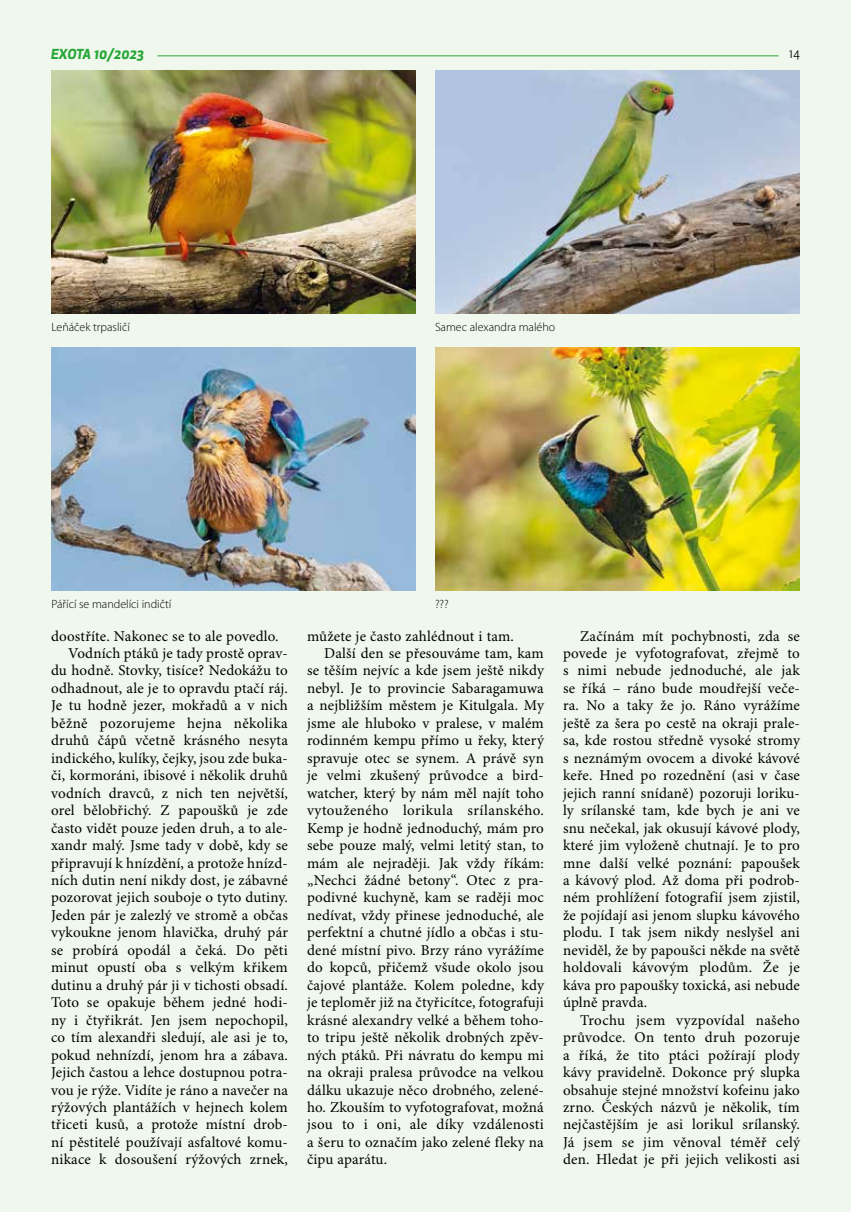
<style>
.page{position:relative;width:851px;height:1212px;background:#fff}
.page>*{position:absolute;margin:0;border:0;box-sizing:border-box;transform-origin:0 0}
.t1{font:15px/17.4px "Minion Pro";letter-spacing:.01em;color:#000;text-align:justify}
.t2{font:15px "Minion Pro";letter-spacing:.03em;color:#000}
.t3{font:italic 700 13.5px "Apex New";color:#27a737}
.t4{font:300 12px "Myriad Pro";color:#000}
.t5{font:12px "Apex New";color:#000}
</style>
<div class="page">
<div style="left:0;top:0;width:850px;height:1212px;background:#f0f7ed"></div>
<img style="left:51px;top:70px;width:365px;height:243px">
<img style="left:435px;top:70px;width:364px;height:243px">
<img style="left:51px;top:347px;width:365px;height:243px">
<img style="left:435px;top:347px;width:364px;height:243px">
<hr style="left:157px;top:55px;width:621px;height:1px;background:#27a737">
<p class="t3" style="left:51px;top:44px;width:94px">EXOTA 10/2023</p>
<p class="t5" style="left:789px;top:46px;width:12px">14</p>
<p class="t4" style="left:51px;top:320px;width:80px">Leňáček trpasličí</p>
<p class="t4" style="left:435px;top:320px;width:122px">Samec alexandra malého</p>
<p class="t4" style="left:51px;top:597px;width:121px">Pářící se mandelíci indičtí</p>
<p class="t1" style="left:51px;top:628px;width:229px">doostříte. Nakonec se to ale povedlo.</p>
<p class="t1" style="left:68px;top:645px;width:221px">Vodních ptáků je tady prostě oprav-</p>
<p class="t1" style="left:51px;top:662px;width:238px">du hodně. Stovky, tisíce? Nedokážu to</p>
<p class="t1" style="left:51px;top:680px;width:238px">odhadnout, ale je to opravdu ptačí ráj.</p>
<p class="t1" style="left:51px;top:697px;width:238px">Je tu hodně jezer, mokřadů a v nich</p>
<p class="t1" style="left:51px;top:715px;width:238px">běžně pozorujeme hejna několika</p>
<p class="t1" style="left:51px;top:732px;width:238px">druhů čápů včetně krásného nesyta</p>
<p class="t1" style="left:51px;top:750px;width:238px">indického, kulíky, čejky, jsou zde buka-</p>
<p class="t1" style="left:51px;top:767px;width:238px">či, kormoráni, ibisové i několik druhů</p>
<p class="t1" style="left:51px;top:785px;width:238px">vodních dravců, z nich ten největší,</p>
<p class="t1" style="left:51px;top:802px;width:238px">orel bělobřichý. Z papoušků je zde</p>
<p class="t1" style="left:51px;top:820px;width:238px">často vidět pouze jeden druh, a to ale-</p>
<p class="t1" style="left:51px;top:837px;width:238px">xandr malý. Jsme tady v době, kdy se</p>
<p class="t1" style="left:51px;top:855px;width:238px">připravují k hnízdění, a protože hnízd-</p>
<p class="t1" style="left:51px;top:872px;width:238px">ních dutin není nikdy dost, je zábavné</p>
<p class="t1" style="left:51px;top:889px;width:238px">pozorovat jejich souboje o tyto dutiny.</p>
<p class="t1" style="left:51px;top:907px;width:238px">Jeden pár je zalezlý ve stromě a občas</p>
<p class="t1" style="left:51px;top:924px;width:238px">vykoukne jenom hlavička, druhý pár</p>
<p class="t1" style="left:51px;top:942px;width:238px">se probírá opodál a čeká. Do pěti</p>
<p class="t1" style="left:51px;top:959px;width:238px">minut opustí oba s velkým křikem</p>
<p class="t1" style="left:51px;top:977px;width:238px">dutinu a druhý pár ji v tichosti obsadí.</p>
<p class="t1" style="left:51px;top:994px;width:238px">Toto se opakuje během jedné hodi-</p>
<p class="t1" style="left:51px;top:1012px;width:238px">ny i čtyřikrát. Jen jsem nepochopil,</p>
<p class="t1" style="left:51px;top:1029px;width:238px">co tím alexandři sledují, ale asi je to,</p>
<p class="t1" style="left:51px;top:1047px;width:238px">pokud nehnízdí, jenom hra a zábava.</p>
<p class="t1" style="left:51px;top:1064px;width:238px">Jejich častou a lehce dostupnou potra-</p>
<p class="t1" style="left:51px;top:1081px;width:238px">vou je rýže. Vidíte je ráno a navečer na</p>
<p class="t1" style="left:51px;top:1099px;width:238px">rýžových plantážích v hejnech kolem</p>
<p class="t1" style="left:51px;top:1116px;width:238px">třiceti kusů, a protože místní drob-</p>
<p class="t1" style="left:51px;top:1134px;width:238px">ní pěstitelé používají asfaltové komu-</p>
<p class="t1" style="left:51px;top:1151px;width:238px">nikace k dosoušení rýžových zrnek,</p>
<p class="t4" style="left:435px;top:597px;width:15px">???</p>
<p class="t1" style="left:307px;top:628px;width:208px">můžete je často zahlédnout i tam.</p>
<p class="t1" style="left:324px;top:645px;width:221px">Další den se přesouváme tam, kam</p>
<p class="t1" style="left:307px;top:662px;width:238px">se těším nejvíc a kde jsem ještě nikdy</p>
<p class="t1" style="left:307px;top:680px;width:238px">nebyl. Je to provincie Sabaragamuwa</p>
<p class="t1" style="left:307px;top:697px;width:238px">a nejbližším městem je Kitulgala. My</p>
<p class="t1" style="left:307px;top:715px;width:238px">jsme ale hluboko v pralese, v malém</p>
<p class="t1" style="left:307px;top:732px;width:238px">rodinném kempu přímo u řeky, který</p>
<p class="t1" style="left:307px;top:750px;width:238px">spravuje otec se synem. A právě syn</p>
<p class="t1" style="left:307px;top:767px;width:238px">je velmi zkušený průvodce a bird-</p>
<p class="t1" style="left:307px;top:785px;width:238px">watcher, který by nám měl najít toho</p>
<p class="t2" style="left:307px;top:801px;width:238px">vytouženého lorikula srílanského.</p>
<p class="t1" style="left:307px;top:820px;width:238px">Kemp je hodně jednoduchý, mám pro</p>
<p class="t1" style="left:307px;top:837px;width:238px">sebe pouze malý, velmi letitý stan, to</p>
<p class="t1" style="left:307px;top:855px;width:238px">mám ale nejraději. Jak vždy říkám:</p>
<p class="t1" style="left:307px;top:872px;width:238px">„Nechci žádné betony“. Otec z pra-</p>
<p class="t1" style="left:307px;top:889px;width:238px">podivné kuchyně, kam se raději moc</p>
<p class="t1" style="left:307px;top:907px;width:238px">nedívat, vždy přinese jednoduché, ale</p>
<p class="t1" style="left:307px;top:924px;width:238px">perfektní a chutné jídlo a občas i stu-</p>
<p class="t1" style="left:307px;top:942px;width:238px">dené místní pivo. Brzy ráno vyrážíme</p>
<p class="t1" style="left:307px;top:959px;width:238px">do kopců, přičemž všude okolo jsou</p>
<p class="t1" style="left:307px;top:977px;width:238px">čajové plantáže. Kolem poledne, kdy</p>
<p class="t1" style="left:307px;top:994px;width:238px">je teploměr již na čtyřicítce, fotografuji</p>
<p class="t1" style="left:307px;top:1012px;width:238px">krásné alexandry velké a během toho-</p>
<p class="t1" style="left:307px;top:1029px;width:238px">to tripu ještě několik drobných zpěv-</p>
<p class="t1" style="left:307px;top:1047px;width:238px">ných ptáků. Při návratu do kempu mi</p>
<p class="t1" style="left:307px;top:1064px;width:238px">na okraji pralesa průvodce na velkou</p>
<p class="t1" style="left:307px;top:1081px;width:238px">dálku ukazuje něco drobného, zelené-</p>
<p class="t1" style="left:307px;top:1099px;width:238px">ho. Zkouším to vyfotografovat, možná</p>
<p class="t1" style="left:307px;top:1116px;width:238px">jsou to i oni, ale díky vzdálenosti</p>
<p class="t1" style="left:307px;top:1134px;width:238px">a šeru to označím jako zelené fleky na</p>
<p class="t1" style="left:307px;top:1151px;width:82px">čipu aparátu.</p>
<p class="t1" style="left:563px;top:628px;width:238px;text-indent:17px">Začínám mít pochybnosti, zda se povede je vyfotografovat, zřejmě to s nimi nebude jednoduché, ale jak se říká – ráno bude moudřejší veče&shy;ra. No a taky že jo. Ráno vyrážíme ještě za šera po cestě na okraji prale&shy;sa, kde rostou středně vysoké stromy s neznámým ovocem a divoké kávové keře. Hned po rozednění (asi v čase jejich ranní snídaně) pozoruji loriku&shy;ly srílanské tam, kde bych je ani ve snu nečekal, jak okusují kávové plody, které jim vyloženě chutnají. Je to pro mne další velké poznání: papoušek a kávový plod. Až doma při podrob&shy;ném prohlížení fotografií jsem zjistil, že pojídají asi jenom slupku kávového plodu. I tak jsem nikdy neslyšel ani neviděl, že by papoušci někde na světě holdovali kávovým plodům. Že je káva pro papoušky toxická, asi nebude úplně pravda.</p>
<p class="t1" style="left:563px;top:1012px;width:238px;text-indent:17px">Trochu jsem vyzpovídal našeho průvodce. On tento druh pozoruje a říká, že tito ptáci požírají plody kávy pravidelně. Dokonce prý slupka obsahuje stejné množství kofeinu jako zrno. Českých názvů je několik, tím nejčastějším je asi lorikul srílanský.<br>Já jsem se jim věnoval téměř celý den. Hledat je při jejich velikosti asi</p>
</div>
